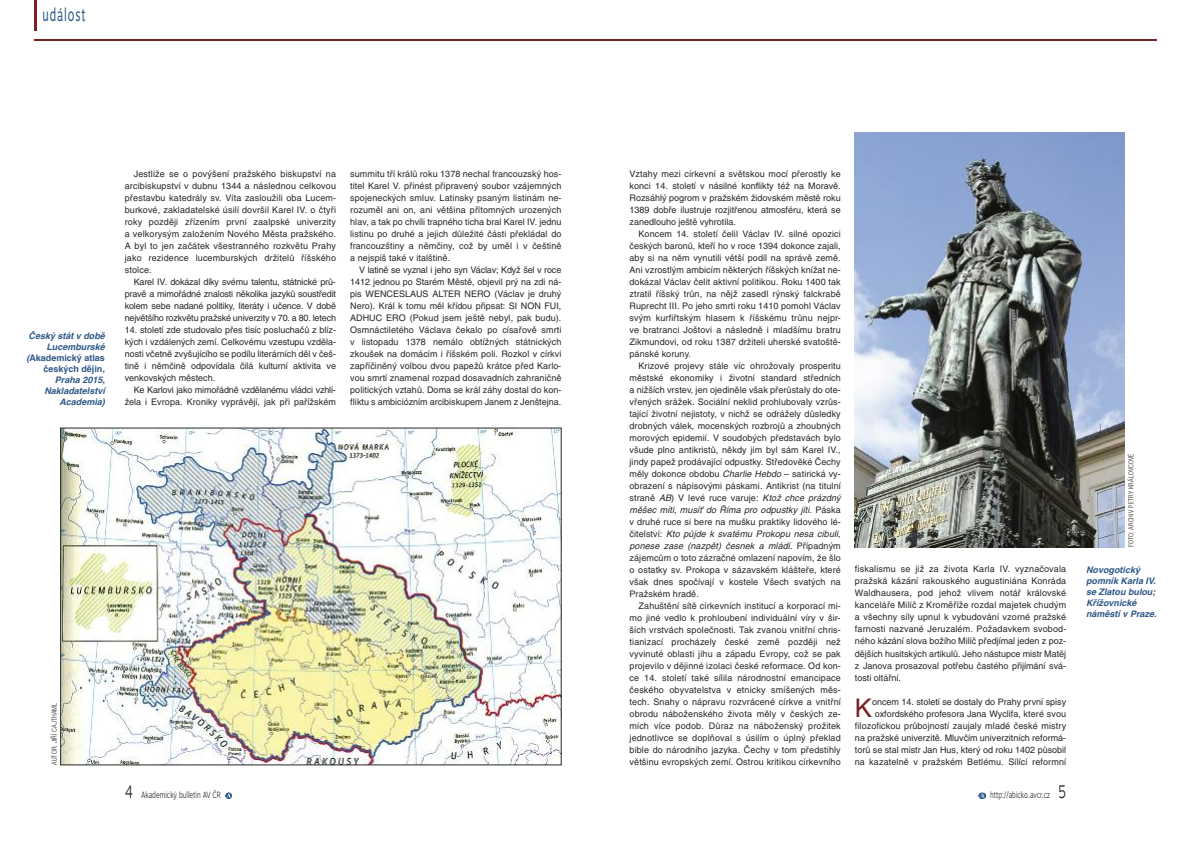
<style>
.page{position:relative;width:1191px;height:842px;background:#fff}
.page>*{position:absolute;margin:0;border:0;box-sizing:border-box;transform-origin:0 0}
.t1{font:25.7px "Helvetica CE";color:#772323}
.t2{font:18px "Motiva Sans";letter-spacing:.085em;color:#2e5888;scale:.6 1}
.t3{font:9px/12px "Helvetica CE";color:#272627;text-align:justify}
.t4{font:italic 700 9px/11px "Helvetica CE";color:#2e5888;text-align:right}
.t5{font:9px/12px "Helvetica CE";letter-spacing:-.02em;color:#272627;text-align:right}
.t6{font:9px "Motiva Sans Light OTF";color:#272627;scale:.7 1}
.t7{font:300 condensed 7px "Helvetica NCE";letter-spacing:.025em;color:#272627}
.s1{font-style:normal}
.s2{font-size:18px}
.s3{font-style:italic}
</style>
<div class="page">
<svg style="left:979px;top:792px;width:6px;height:7px"></svg>
<hr style="left:34px;top:0;width:3px;height:31px;background:#772323">
<svg style="left:225px;top:792px;width:7px;height:7px"></svg>
<hr style="left:34px;top:40px;width:1123px;height:1px;background:#772323">
<img style="left:62px;top:430px;width:497px;height:333px">
<img style="left:855px;top:133px;width:269px;height:414px">
<h2 class="t2" style="left:43px;top:8px;width:73px">událost</h2>
<p class="t4" style="left:26px;top:331px;width:80px">Český stát v době<br>Lucemburské (<span class="s1">Akademický atlas českých dějin</span>,<br>Praha 2015,<br>Nakladatelství<br>Academia)</p>
<p class="t3" style="left:125px;top:168px;width:213px;text-indent:9px">Jestliže se o povýšení pražského biskupství na arcibiskupství v dubnu 1344 a následnou celkovou přestavbu katedrály sv. Víta zasloužili oba Lucem&shy;burkové, zakladatelské úsilí dovršil Karel IV. o čtyři roky později zřízením první zaalpské univerzity a velkorysým založením Nového Města pražského.<br>A byl to jen začátek všestranného rozkvětu Prahy jako rezidence lucemburských držitelů říšského stolce.</p>
<p class="t3" style="left:125px;top:276px;width:213px;text-indent:9px">Karel IV. dokázal díky svému talentu, státnické prů&shy;pravě a mimořádné znalosti několika jazyků soustředit kolem sebe nadané politiky, literáty i učence. V době největšího rozkvětu pražské univerzity v 70. a 80. letech</p>
<p class="t3" style="left:125px;top:324px;width:213px">14. století zde studovalo přes tisíc posluchačů z blíz&shy;kých i vzdálených zemí. Celkovému vzestupu vzděla&shy;nosti včetně zvyšujícího se podílu literárních děl v češ&shy;tině i němčině odpovídala čilá kulturní aktivita ve venkovských městech.</p>
<p class="t5" style="left:125px;top:384px;width:213px">Ke Karlovi jako mimořádně vzdělanému vládci vzhlí&shy;žela i Evropa. Kroniky vyprávějí, jak při pařížském</p>
<p class="t3" style="left:350px;top:168px;width:213px">summitu tří králů roku 1378 nechal francouzský hos&shy;titel Karel V. přinést připravený soubor vzájemných spojeneckých smluv. Latinsky psaným listinám ne&shy;rozuměl ani on, ani většina přítomných urozených hlav, a tak po chvíli trapného ticha bral Karel IV. jednu listinu po druhé a jejich důležité části překládal do francouzštiny a němčiny, což by uměl i v češtině a nejspíš také v italštině.</p>
<p class="t3" style="left:350px;top:264px;width:213px;text-indent:9px">V latině se vyznal i jeho syn Václav; Když šel v roce 1412 jednou po Starém Městě, objevil prý na zdi ná&shy;pis WENCESLAUS ALTER NERO (Václav je druhý Nero). Král k tomu měl křídou připsat: SI NON FUI, ADHUC ERO (Pokud jsem ještě nebyl, pak budu).<br>Osmnáctiletého Václava čekalo po císařově smrti v listopadu 1378 nemálo obtížných státnických zkoušek na domácím i říšském poli. Rozkol v církvi zapříčiněný volbou dvou papežů krátce před Karlo&shy;vou smrtí znamenal rozpad dosavadních zahraničně politických vztahů. Doma se král záhy dostal do kon&shy;fliktu s ambiciózním arcibiskupem Janem z Jenštejna.</p>
<p class="t7" style="left:50px;top:765px;width:64px;rotate:-90deg">AUTOR: JIŘÍ CAJTHAML</p>
<p class="t6" style="left:125px;top:788px;width:139px"><span class="s2">4</span> Akademický bulletin AV ČR</p>
<p class="t3" style="left:629px;top:168px;width:213px">Vztahy mezi církevní a světskou mocí přerostly ke konci 14. století v násilné konflikty též na Moravě.<br>Rozsáhlý pogrom v pražském židovském městě roku 1389 dobře ilustruje rozjitřenou atmosféru, která se zanedlouho ještě vyhrotila.</p>
<p class="t3" style="left:629px;top:228px;width:213px;text-indent:9px">Koncem 14. století čelil Václav IV. silné opozici českých baronů, kteří ho v roce 1394 dokonce zajali, aby si na něm vynutili větší podíl na správě země.<br>Ani vzrostlým ambicím některých říšských knížat ne&shy;dokázal Václav čelit aktivní politikou. Roku 1400 tak ztratil říšský trůn, na nějž zasedl rýnský falckrabě Ruprecht III. Po jeho smrti roku 1410 pomohl Václav svým kurfiřtským hlasem k říšskému trůnu nejpr&shy;ve bratranci Joštovi a následně i mladšímu bratru Zikmundovi, od roku 1387 držiteli uherské svatoště&shy;pánské koruny.</p>
<p class="t3" style="left:629px;top:360px;width:213px;text-indent:9px">Krizové projevy stále víc ohrožovaly prosperitu městské ekonomiky i životní standard středních a nižších vrstev, jen ojediněle však přerůstaly do ote&shy;vřených srážek. Sociální neklid prohlubovaly vzrůs&shy;tající životní nejistoty, v nichž se odrážely důsledky drobných válek, mocenských rozbrojů a zhoubných morových epidemií. V soudobých představách bylo všude plno antikristů, někdy jím byl sám Karel IV., jindy papež prodávající odpustky. Středověké Čechy měly dokonce obdobu <span class="s3">Charlie Hebdo</span> – satirická vy&shy;obrazení s nápisovými páskami. Antikrist (na titulní straně <span class="s3">AB</span>) V levé ruce varuje: <span class="s3">Ktož chce prázdný měšec míti, musíť do Říma pro odpustky jíti.</span> Páska v druhé ruce si bere na mušku praktiky lidového lé&shy;čitelství: <span class="s3">Kto půjde k svatému Prokopu nesa cibuli, ponese zase (nazpět) česnek a mládí.</span> Případným zájemcům o toto zázračné omlazení napovím, že šlo o ostatky sv. Prokopa v sázavském klášteře, které však dnes spočívají v kostele Všech svatých na Pražském hradě.</p>
<p class="t3" style="left:629px;top:600px;width:213px;text-indent:9px">Zahuštění sítě církevních institucí a korporací mi&shy;mo jiné vedlo k prohloubení individuální víry v šir&shy;ších vrstvách společnosti. Tak zvanou vnitřní chris&shy;tianizací procházely české země později než vyvinuté oblasti jihu a západu Evropy, což se pak projevilo v dějinné izolaci české reformace. Od kon&shy;ce 14. století také sílila národnostní emancipace českého obyvatelstva v etnicky smíšených měs&shy;tech. Snahy o nápravu rozvrácené církve a vnitřní obrodu náboženského života měly v českých ze&shy;mích více podob. Důraz na náboženský prožitek jednotlivce se doplňoval s úsilím o úplný překlad bible do národního jazyka. Čechy v tom předstihly většinu evropských zemí. Ostrou kritikou církevního</p>
<p class="t3" style="left:855px;top:564px;width:213px">fiskalismu se již za života Karla IV. vyznačovala pražská kázání rakouského augustiniána Konráda Waldhausera, pod jehož vlivem notář královské kanceláře Milíč z Kroměříže rozdal majetek chudým a všechny síly upnul k vybudování vzorné pražské farnosti nazvané Jeruzalém. Požadavkem svobod&shy;ného kázání slova božího Milíč předjímal jeden z poz&shy;dějších husitských artikulů. Jeho nástupce mistr Matěj z Janova prosazoval potřebu častého přijímání svá&shy;tosti oltářní.</p>
<h1 class="t1" style="left:855px;top:698px;width:19px">K</h1>
<p class="t3" style="left:855px;top:696px;width:213px;text-align:right">oncem 14. století se dostaly do Prahy první spisy oxfordského profesora Jana Wyclifa, které svou filozofickou průbojností zaujaly mladé české mistry na pražské univerzitě. Mluvčím univerzitních reformá&shy;torů se stal mistr Jan Hus, který od roku 1402 působil na kazatelně v pražském Betlému. Sílící reformní</p>
<p class="t6" style="left:990px;top:788px;width:110px">http://abicko.avcr.cz <span class="s2">5</span></p>
<p class="t7" style="left:1127px;top:547px;width:95px;rotate:-90deg">FOTO: ARCHIV PETRY KRÁLOVCOVÉ</p>
<p class="t4" style="left:1086px;top:565px;width:72px;text-align:left">Novogotický pomník Karla IV. se Zlatou bulou;<br>Křížovnické náměstí v Praze.</p>
</div>
